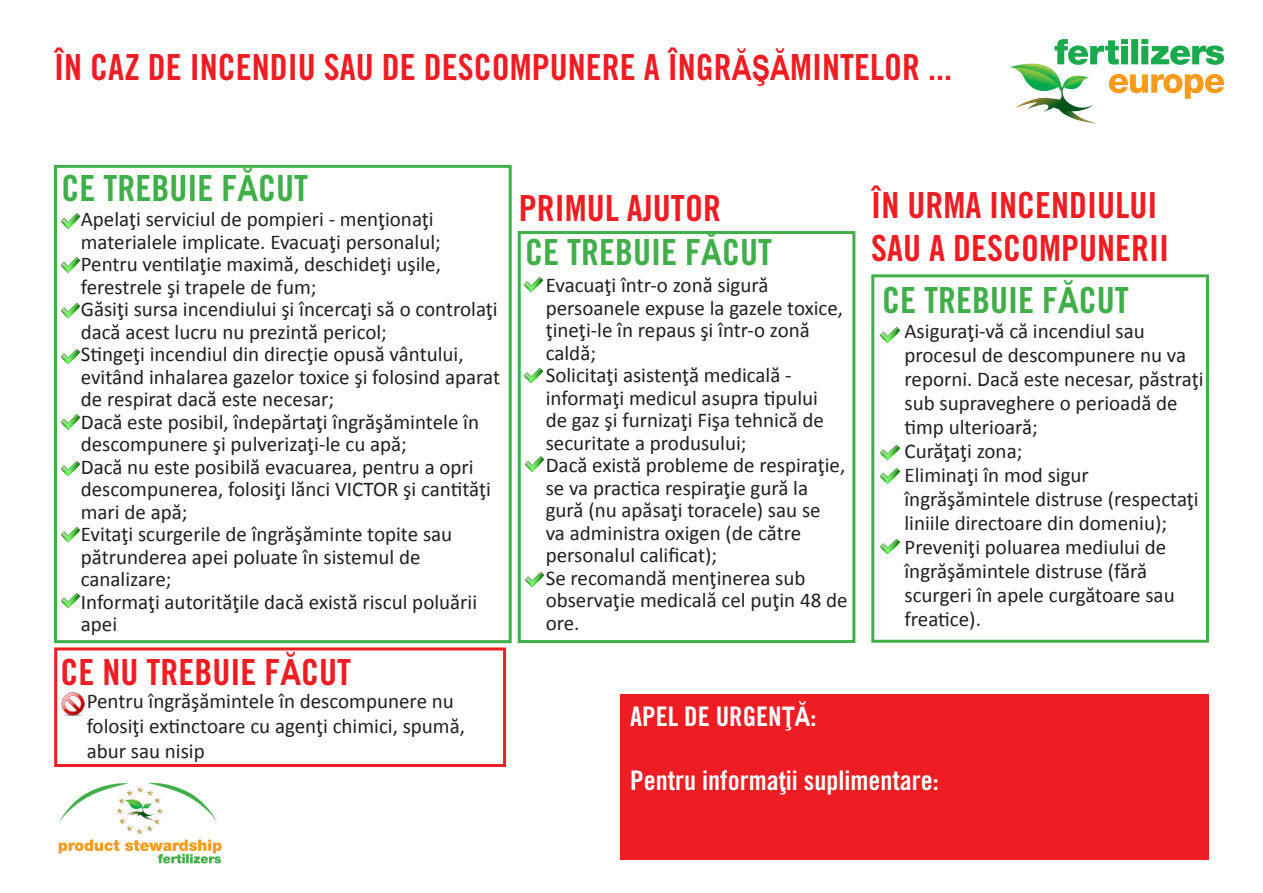
<style>
.page{position:relative;width:1263px;height:893px;background:#fff}
.page>*{position:absolute;margin:0;border:0;box-sizing:border-box;transform-origin:0 0}
.t1{font:36px "Trade Gothic LT Std Bd Cn 20";color:#ee1d23}
.t2{font:36px "Trade Gothic LT Std Bd Cn 20";color:#40ae49}
.t3{font:27px "Trade Gothic LT Std Bd Cn 20";color:#fff}
.t4{font:21px/22.5px "Calibri";color:#231f20}
.s1{font-family:"Arial";font-weight:700;font-size:34.5px}
.s2{font-family:"Arial";font-weight:700}
</style>
<div class="page">
<div style="left:54px;top:165px;width:458px;height:478px;border:3px solid #40ae49"></div>
<div style="left:518px;top:231px;width:337px;height:412px;border:3px solid #40ae49"></div>
<div style="left:871px;top:274px;width:338px;height:369px;border:3px solid #40ae49"></div>
<div style="left:621px;top:694px;width:588px;height:166px;background:#ee1d23"></div>
<img style="left:1010px;top:39px;width:215px;height:85px">
<div style="left:54px;top:647px;width:452px;height:120px;border:3px solid #ee1d23"></div>
<img style="left:60px;top:213px;width:21px;height:17px">
<img style="left:60px;top:257px;width:21px;height:17px">
<img style="left:60px;top:302px;width:21px;height:17px">
<img style="left:60px;top:348px;width:21px;height:17px">
<img style="left:60px;top:414px;width:21px;height:17px">
<img style="left:60px;top:460px;width:21px;height:17px">
<img style="left:60px;top:526px;width:21px;height:17px">
<img style="left:60px;top:592px;width:21px;height:17px">
<img style="left:61px;top:692px;width:23px;height:23px">
<img style="left:523px;top:276px;width:21px;height:17px">
<img style="left:523px;top:367px;width:21px;height:17px">
<img style="left:524px;top:456px;width:21px;height:17px">
<img style="left:524px;top:571px;width:21px;height:17px">
<img style="left:880px;top:327px;width:20px;height:17px">
<img style="left:880px;top:444px;width:20px;height:17px">
<img style="left:880px;top:538px;width:20px;height:17px">
<img style="left:58px;top:782px;width:164px;height:82px">
<img style="left:880px;top:468px;width:20px;height:17px">
<p class="t1" style="left:54px;top:45px;width:899px">ÎN CAZ DE INCENDIU SAU DE DESCOMPUNERE A ÎNGR<span class="s1">ĂŞĂ</span>MINTELOR ...</p>
<p class="t2" style="left:61px;top:166px;width:248px">CE TREBUIE F<span class="s2">Ă</span>CUT</p>
<p class="t4" style="left:81px;top:208px;width:361px">Apelaţi serviciul de pompieri - menţionaţi materialele implicate. Evacuaţi personalul;</p>
<p class="t4" style="left:81px;top:253px;width:362px">Pentru ventilaţie maximă, deschideţi uşile, ferestrele şi trapele de fum;</p>
<p class="t4" style="left:81px;top:298px;width:418px">Găsiţi sursa incendiului şi încercaţi să o controlaţi dacă acest lucru nu prezintă pericol;</p>
<p class="t4" style="left:81px;top:343px;width:421px">Stingeţi incendiul din direcţie opusă vântului, evitând inhalarea gazelor toxice şi folosind aparat de respirat dacă este necesar;</p>
<p class="t4" style="left:81px;top:411px;width:400px">Dacă este posibil, îndepărtaţi îngrăşămintele în descompunere şi pulverizaţi-le cu apă;</p>
<p class="t4" style="left:81px;top:456px;width:412px">Dacă nu este posibilă evacuarea, pentru a opri descompunerea, folosiţi lănci VICTOR şi cantităţi mari de apă;</p>
<p class="t4" style="left:81px;top:523px;width:373px">Evitaţi scurgerile de îngrăşăminte topite sau pătrunderea apei poluate în sistemul de canalizare;</p>
<p class="t4" style="left:81px;top:591px;width:398px">Informaţi autorităţile dacă există riscul poluării apei</p>
<p class="t1" style="left:60px;top:650px;width:292px">CE NU TREBUIE F<span class="s2">Ă</span>CUT</p>
<p class="t4" style="left:87px;top:688px;width:380px;line-height:25.2px">Pentru îngrăşămintele în descompunere nu folosiţi extinctoare cu agenţi chimici, spumă, abur sau nisip</p>
<p class="t1" style="left:519px;top:186px;width:203px">PRIMUL AJUTOR</p>
<p class="t1" style="left:871px;top:183px;width:287px">ÎN URMA INCENDIULUI</p>
<p class="t2" style="left:525px;top:230px;width:248px">CE TREBUIE F<span class="s2">Ă</span>CUT</p>
<p class="t1" style="left:871px;top:226px;width:299px">SAU A DESCOMPUNERII</p>
<p class="t2" style="left:882px;top:278px;width:248px">CE TREBUIE F<span class="s2">Ă</span>CUT</p>
<p class="t4" style="left:546px;top:274px;width:299px">Evacuaţi într-o zonă sigură persoanele expuse la gazele toxice, ţineţi-le în repaus şi într-o zonă caldă;</p>
<p class="t4" style="left:546px;top:364px;width:280px">Solicitaţi asistenţă medicală - informaţi medicul asupra tipului de gaz şi furnizaţi Fişa tehnică de securitate a produsului;</p>
<p class="t4" style="left:546px;top:454px;width:301px">Dacă există probleme de respiraţie, se va practica respiraţie gură la gură (nu apăsaţi toracele) sau se<br>va administra oxigen (de către personalul calificat);</p>
<p class="t4" style="left:546px;top:566px;width:303px">Se recomandă menţinerea sub observaţie medicală cel puţin 48 de ore.</p>
<p class="t4" style="left:904px;top:319px;width:301px;line-height:24px">Asiguraţi-vă că incendiul sau procesul de descompunere nu va reporni. Dacă este necesar, păstraţi sub supraveghere o perioadă de timp ulterioară;</p>
<p class="t4" style="left:904px;top:440px;width:119px">Curăţaţi zona;</p>
<p class="t4" style="left:904px;top:463px;width:296px;line-height:24px">Eliminaţi în mod sigur îngrăşămintele distruse (respectaţi liniile directoare din domeniu);</p>
<p class="t4" style="left:904px;top:535px;width:272px;line-height:24px">Preveniţi poluarea mediului de îngrăşămintele distruse (fără scurgeri în apele curgătoare sau freatice).</p>
<p class="t3" style="left:630px;top:699px;width:188px">APEL DE URGEN<span class="s2">ŢĂ</span>:</p>
<p class="t3" style="left:630px;top:764px;width:310px">Pentru informa<span class="s2">ţ</span>ii suplimentare:</p>
</div>
